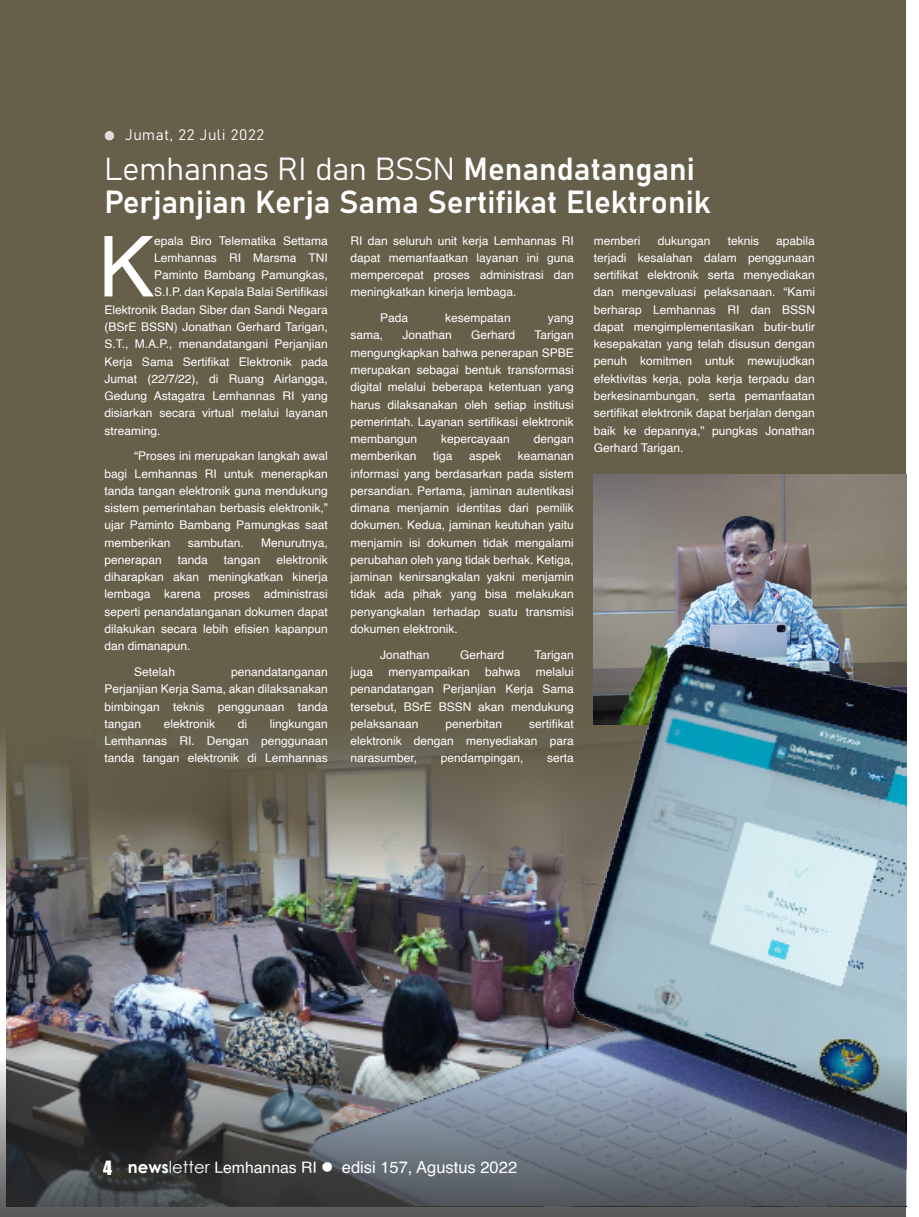
<style>
.page{position:relative;width:919px;height:1217px;background:#fff}
.page>*{position:absolute;margin:0;border:0;box-sizing:border-box;transform-origin:0 0}
.t1{font:84.15px "Helvetica";color:#fff}
.t2{font:31.5px/33px "Bahnschrift";color:#fff}
.t3{font:18px "Impact";color:#fff}
.t4{font:16.5px "Helvetica";color:#fff}
.t5{font:15px "Bahnschrift";letter-spacing:.04em;color:#fff}
.t6{font:12px/17.2px "Helvetica";color:#fff;text-align:justify}
.s1{font-family:"Century Gothic";font-weight:700}
.s2{font-family:"Century Gothic"}
.s3{font-size:15.75px}
</style>
<div class="page">
<img style="left:6px;top:905px;width:297px;height:151px">
<div style="left:0;top:0;width:905px;height:905px;background:#66604a"></div>
<div style="left:103px;top:129px;width:12px;height:12px;background:#231f20;opacity:.15"></div>
<img style="left:593px;top:474px;width:312px;height:147px">
<img style="left:303px;top:621px;width:602px;height:435px">
<svg style="left:0;top:1056px;width:905px;height:160px;background:#5a616a"></svg>
<p class="t5" style="left:125px;top:123px;width:141px">Jumat, 22 Juli 2022</p>
<p class="t2" style="left:104px;top:150px;width:607px">Lemhannas RI dan BSSN Menandatangani<br>Perjanjian Kerja Sama Sertifikat Elektronik</p>
<p class="t1" style="left:98px;top:202px;width:58px">K</p>
<p class="t6" style="left:154px;top:232px;width:175px">epala Biro Telematika Settama</p>
<p class="t6" style="left:154px;top:249px;width:175px">Lemhannas RI Marsma TNI</p>
<p class="t6" style="left:154px;top:266px;width:175px">Paminto Bambang Pamungkas,</p>
<p class="t6" style="left:154px;top:284px;width:175px">S.I.P. dan Kepala Balai Sertifikasi</p>
<p class="t6" style="left:104px;top:301px;width:225px">Elektronik Badan Siber dan Sandi Negara</p>
<p class="t6" style="left:104px;top:318px;width:225px">(BSrE BSSN) Jonathan Gerhard Tarigan,</p>
<p class="t6" style="left:104px;top:335px;width:225px">S.T., M.A.P., menandatangani Perjanjian</p>
<p class="t6" style="left:104px;top:353px;width:225px">Kerja Sama Sertifikat Elektronik pada</p>
<p class="t6" style="left:104px;top:370px;width:225px">Jumat (22/7/22), di Ruang Airlangga,</p>
<p class="t6" style="left:104px;top:387px;width:225px">Gedung Astagatra Lemhannas RI yang</p>
<p class="t6" style="left:104px;top:404px;width:225px">disiarkan secara virtual melalui layanan</p>
<p class="t6" style="left:104px;top:422px;width:58px">streaming.</p>
<p class="t6" style="left:104px;top:448px;width:225px;text-indent:30px">“Proses ini merupakan langkah awal bagi Lemhannas RI untuk menerapkan tanda tangan elektronik guna mendukung sistem pemerintahan berbasis elektronik,” ujar Paminto Bambang Pamungkas saat memberikan</p>
<p class="t6" style="left:188px;top:534px;width:58px">sambutan.</p>
<p class="t6" style="left:261px;top:534px;width:68px">Menurutnya,</p>
<p class="t6" style="left:104px;top:551px;width:59px">penerapan</p>
<p class="t6" style="left:178px;top:551px;width:32px">tanda</p>
<p class="t6" style="left:224px;top:551px;width:38px">tangan</p>
<p class="t6" style="left:104px;top:551px;width:225px;text-indent:172px">elektronik diharapkan akan meningkatkan kinerja lembaga karena proses administrasi seperti penandatanganan dokumen dapat dilakukan secara lebih efisien kapanpun dan dimanapun.</p>
<p class="t6" style="left:134px;top:663px;width:42px">Setelah</p>
<p class="t6" style="left:104px;top:663px;width:225px;text-indent:126px">penandatanganan Perjanjian Kerja Sama, akan dilaksanakan bimbingan teknis penggunaan tanda tangan</p>
<p class="t6" style="left:164px;top:715px;width:53px">elektronik</p>
<p class="t6" style="left:238px;top:715px;width:11px">di</p>
<p class="t6" style="left:104px;top:715px;width:225px;text-indent:165px">lingkungan Lemhannas RI. Dengan penggunaan tanda tangan elektronik di Lemhannas</p>
<p class="t6" style="left:350px;top:232px;width:225px">RI dan seluruh unit kerja Lemhannas RI dapat memanfaatkan layanan ini guna mempercepat proses administrasi dan meningkatkan kinerja lembaga.</p>
<p class="t6" style="left:380px;top:310px;width:30px">Pada</p>
<p class="t6" style="left:445px;top:310px;width:67px">kesempatan</p>
<p class="t6" style="left:547px;top:310px;width:28px">yang</p>
<p class="t6" style="left:350px;top:327px;width:34px">sama,</p>
<p class="t6" style="left:402px;top:327px;width:51px">Jonathan</p>
<p class="t6" style="left:471px;top:327px;width:46px">Gerhard</p>
<p class="t6" style="left:350px;top:327px;width:225px;text-indent:184px">Tarigan mengungkapkan bahwa penerapan SPBE merupakan sebagai bentuk transformasi digital melalui beberapa ketentuan yang harus dilaksanakan oleh setiap institusi pemerintah. Layanan sertifikasi elektronik membangun</p>
<p class="t6" style="left:441px;top:430px;width:70px">kepercayaan</p>
<p class="t6" style="left:533px;top:430px;width:42px">dengan</p>
<p class="t6" style="left:350px;top:448px;width:68px">memberikan</p>
<p class="t6" style="left:433px;top:448px;width:21px">tiga</p>
<p class="t6" style="left:469px;top:448px;width:34px">aspek</p>
<p class="t6" style="left:350px;top:448px;width:225px;text-indent:167px">keamanan informasi yang berdasarkan pada sistem persandian. Pertama, jaminan autentikasi dimana menjamin identitas dari pemilik dokumen. Kedua, jaminan keutuhan yaitu menjamin isi dokumen tidak mengalami perubahan oleh yang tidak berhak. Ketiga, jaminan kenirsangkalan yakni menjamin tidak ada pihak yang bisa melakukan penyangkalan terhadap suatu transmisi dokumen elektronik.</p>
<p class="t6" style="left:380px;top:646px;width:51px">Jonathan</p>
<p class="t6" style="left:460px;top:646px;width:46px">Gerhard</p>
<p class="t6" style="left:534px;top:646px;width:41px">Tarigan</p>
<p class="t6" style="left:350px;top:663px;width:24px">juga</p>
<p class="t6" style="left:388px;top:663px;width:83px">menyampaikan</p>
<p class="t6" style="left:485px;top:663px;width:37px">bahwa</p>
<p class="t6" style="left:350px;top:663px;width:225px;text-indent:185px">melalui penandatangan Perjanjian Kerja Sama tersebut, BSrE BSSN akan mendukung pelaksanaan</p>
<p class="t6" style="left:350px;top:715px;width:225px;text-indent:179px">sertifikat elektronik dengan menyediakan para narasumber,</p>
<p class="t6" style="left:445px;top:715px;width:58px">penerbitan</p>
<p class="t6" style="left:440px;top:749px;width:84px">pendampingan,</p>
<p class="t6" style="left:547px;top:749px;width:28px">serta</p>
<p class="t6" style="left:593px;top:232px;width:223px;text-indent:182px">apabila terjadi kesalahan dalam penggunaan sertifikat elektronik serta menyediakan dan mengevaluasi pelaksanaan. “Kami berharap Lemhannas RI dan BSSN dapat mengimplementasikan butir-butir kesepakatan yang telah disusun dengan penuh komitmen untuk mewujudkan efektivitas kerja, pola kerja terpadu dan berkesinambungan, serta pemanfaatan sertifikat elektronik dapat berjalan dengan baik ke depannya,” pungkas Jonathan Gerhard Tarigan.</p>
<p class="t6" style="left:593px;top:232px;width:48px">memberi</p>
<p class="t6" style="left:657px;top:232px;width:54px">dukungan</p>
<p class="t6" style="left:727px;top:232px;width:33px">teknis</p>
<p class="t3" style="left:103px;top:1153px;width:10px">4</p>
<p class="t4" style="left:128px;top:1153px;width:390px"><span class="s1">news</span><span class="s2">letter</span> <span class="s3">Lemhannas RI</span> ● edisi 157, Agustus 2022</p>
</div>
